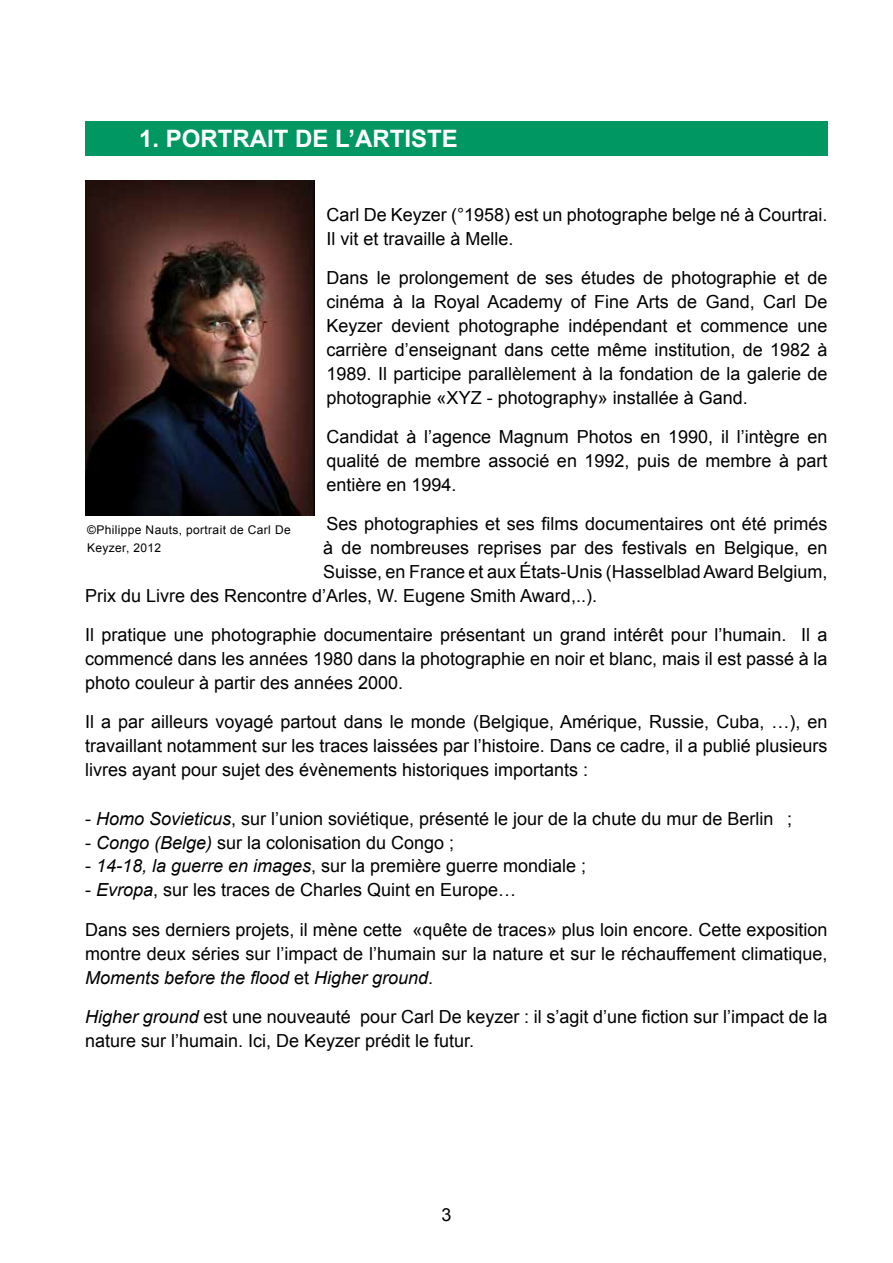
<style>
.page{position:relative;width:893px;height:1263px;background:#fff}
.page>*{position:absolute;margin:0;border:0;box-sizing:border-box;transform-origin:0 0}
.t1{font:700 24px "Arial";color:#fff}
.t2{font:18px/24px "Arial";color:#000}
.t3{font:12px/18px "Arial";letter-spacing:.03em;color:#000}
.s1{font-style:italic}
</style>
<div class="page">
<div style="left:85px;top:121px;width:743px;height:34px;background:#009763"></div>
<img style="left:85px;top:181px;width:230px;height:335px">
<h1 class="t1" style="left:139px;top:123px;width:320px">1. PORTRAIT DE L’ARTISTE</h1>
<p class="t2" style="left:327px;top:203px;width:502px">Carl De Keyzer (°1958) est un photographe belge né à Courtrai.<br>Il vit et travaille à Melle.</p>
<p class="t2" style="left:327px;top:266px;width:502px;text-align:justify">Dans le prolongement de ses études de photographie et de cinéma à la Royal Academy of Fine Arts de Gand, Carl De Keyzer devient photographe indépendant et commence une carrière d’enseignant dans cette même institution, de 1982 à 1989. Il participe parallèlement à la fondation de la galerie de photographie «XYZ - photography» installée à Gand.</p>
<p class="t2" style="left:327px;top:425px;width:502px;text-align:justify">Candidat à l’agence Magnum Photos en 1990, il l’intègre en qualité de membre associé en 1992, puis de membre à part entière en 1994.</p>
<p class="t2" style="left:327px;top:512px;width:502px">Ses photographies et ses films documentaires ont été primés</p>
<p class="t2" style="left:323px;top:536px;width:506px">à de nombreuses reprises par des festivals en Belgique, en</p>
<p class="t2" style="left:323px;top:560px;width:506px">Suisse, en France et aux États-Unis (Hasselblad Award Belgium,</p>
<p class="t2" style="left:85px;top:584px;width:513px">Prix du Livre des Rencontre d’Arles, W. Eugene Smith Award,..).</p>
<p class="t2" style="left:85px;top:623px;width:744px;text-align:justify">Il pratique une photographie documentaire présentant un grand intérêt pour l’humain. Il a commencé dans les années 1980 dans la photographie en noir et blanc, mais il est passé à la photo couleur à partir des années 2000.</p>
<p class="t2" style="left:85px;top:710px;width:744px;text-align:justify">Il a par ailleurs voyagé partout dans le monde (Belgique, Amérique, Russie, Cuba, …), en travaillant notamment sur les traces laissées par l’histoire. Dans ce cadre, il a publié plusieurs livres ayant pour sujet des évènements historiques importants :</p>
<p class="t2" style="left:85px;top:806px;width:709px">- <span class="s1">Homo Sovieticus</span>, sur l’union soviétique, présenté le jour de la chute du mur de Berlin ;</p>
<p class="t2" style="left:85px;top:830px;width:371px">- <span class="s1">Congo (Belge)</span> sur la colonisation du Congo ;</p>
<p class="t2" style="left:85px;top:854px;width:503px">- <span class="s1">14-18, la guerre en images</span>, sur la première guerre mondiale ;</p>
<p class="t2" style="left:85px;top:871px;width:744px;line-height:39px">- <span class="s1">Evropa</span>, sur les traces de Charles Quint en Europe…<br>Dans ses derniers projets, il mène cette «quête de traces» plus loin encore. Cette exposition</p>
<p class="t2" style="left:85px;top:941px;width:744px">montre deux séries sur l’impact de l’humain sur la nature et sur le réchauffement climatique,<br><span class="s1">Moments before the flood</span> et <span class="s1">Higher ground</span>.</p>
<p class="t2" style="left:85px;top:1004px;width:744px"><span class="s1">Higher ground</span> est une nouveauté pour Carl De keyzer : il s’agit d’une fiction sur l’impact de la nature sur l’humain. Ici, De Keyzer prédit le futur.</p>
<p class="t3" style="left:87px;top:521px;width:205px">©Philippe Nauts, portrait de Carl De<br>Keyzer, 2012</p>
<p class="t2" style="left:441px;top:1202px;width:12px">3</p>
</div>
